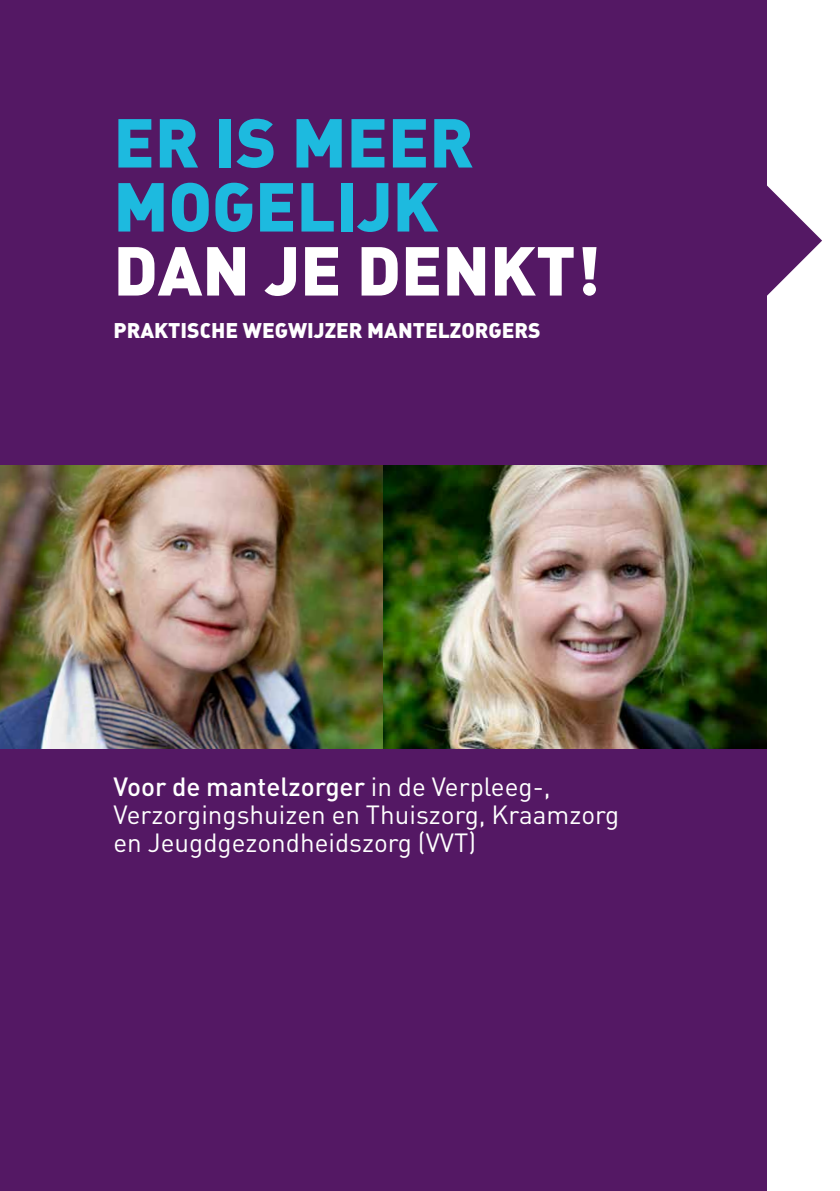
<style>
.page{position:relative;width:840px;height:1191px;background:#fff}
.page>*{position:absolute;margin:0;border:0;box-sizing:border-box;transform-origin:0 0}
.t1{font:68px/64px "DIN Black Alternate";color:#1dbadf}
.t2{font:68px "DIN Black Alternate";color:#fff}
.t3{font:26px/28px "DIN Pro";color:#fff}
.t4{font:21px "DIN Black Alternate";color:#fff}
.s1{font-weight:500}
</style>
<div class="page">
<div style="left:0;top:0;width:765px;height:1191px;background:#541864"></div>
<svg style="left:765px;top:83px;width:56px;height:315px"></svg>
<img style="left:0;top:465px;width:765px;height:283px">
<h1 class="t1" style="left:113px;top:107px;width:361px">ER IS MEER<br>MOGELIJK</h1>
<h1 class="t2" style="left:113px;top:225px;width:488px">DAN JE DENKT!</h1>
<p class="t4" style="left:113px;top:316px;width:428px">PRAKTISCHE WEGWIJZER MANTELZORGERS</p>
<p class="t3" style="left:113px;top:771px;width:507px"><span class="s1">Voor de mantelzorger</span> in de Verpleeg-,<br>Verzorgingshuizen en Thuiszorg, Kraamzorg en Jeugdgezondheidszorg (VVT)</p>
</div>
